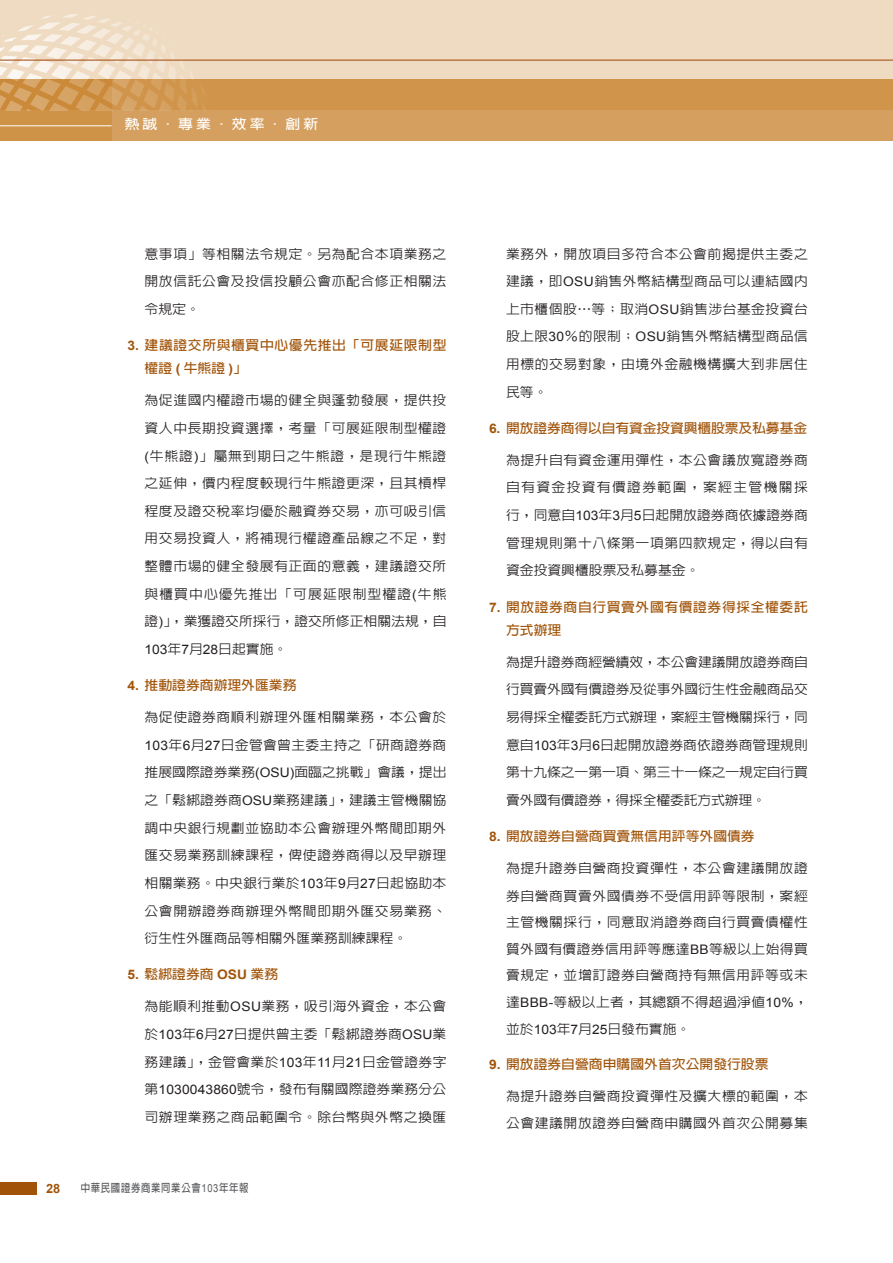
<style>
.page{position:relative;width:893px;height:1263px;background:#fff}
.page>*{position:absolute;margin:0;border:0;box-sizing:border-box;transform-origin:0 0}
.t1{font:700 13.35px "AR Hei B5";letter-spacing:.2em;color:#fff;scale:1.11 1}
.new內文{font:500 13.2px/27.6px "AR Hei B5";letter-spacing:.04em;color:#231f20;text-align:justify;scale:1.05 1}
._1_粗{font:700 13.2px "AR Hei B5";color:#a15409;scale:1.05 1}
._1_粗-2{font:700 13.2px/23.4px "AR Hei B5";letter-spacing:.045em;color:#a15409;scale:1.05 1}
._1_粗-3{font:700 13.2px/23.4px "AR Hei B5";letter-spacing:.04em;color:#a15409;scale:1.05 1}
.t2{font:700 12.75px "Arial";color:#a15409}
.t3{font:700 11.1px "AR Hei B5";letter-spacing:.075em;color:#57585a;scale:.84 1}
.s1{font-family:"Arial"}
.s2{font-family:"Arial";font-weight:400}
</style>
<div class="page">
<svg style="left:0;top:110px;width:893px;height:30px;background:#d49e5c"></svg>
<svg style="left:222px;top:60px;width:671px;height:50px;background:#daad75"></svg>
<svg style="left:0;top:60px;width:222px;height:50px;background:#dcb27f"></svg>
<div style="left:0;top:0;width:893px;height:60px;background:#efdbc2"></div>
<hr style="left:0;top:125px;width:112px;height:1px;background:#fff">
<div style="left:0;top:1182px;width:36px;height:12px;background:#a15409"></div>
<p class="t1" style="left:125px;top:117px;width:176px">熱誠．專業．效率．創新</p>
<p class="new內文" style="left:145px;top:240px;width:289px">意事項」等相關法令規定。另為配合本項業務之開放信託公會及投信投顧公會亦配合修正相關法令規定。</p>
<p class="_1_粗-2" style="left:145px;top:333px;width:289px;text-indent:-17px"><span class="s1">3.</span> 建議證交所與櫃買中心優先推出「可展延限制型權證 <span class="s1">(</span> 牛熊證 <span class="s1">)</span>」</p>
<p class="new內文" style="left:145px;top:386px;width:289px">為促進國內權證市場的健全與蓬勃發展，提供投資人中長期投資選擇，考量「可展延限制型權證<span class="s2">(</span>牛熊證<span class="s2">)</span>」屬無到期日之牛熊證，是現行牛熊證之延伸，價內程度較現行牛熊證更深，且其槓桿程度及證交稅率均優於融資券交易，亦可吸引信用交易投資人，將補現行權證產品線之不足，對整體市場的健全發展有正面的意義，建議證交所與櫃買中心優先推出「可展延限制型權證<span class="s2">(</span>牛熊證<span class="s2">)</span>」，業獲證交所採行，證交所修正相關法規，自<span class="s2">103</span>年<span class="s2">7</span>月<span class="s2">28</span>日起實施。</p>
<p class="_1_粗" style="left:128px;top:678px;width:162px"><span class="s1">4.</span> 推動證券商辦理外匯業務</p>
<p class="new內文" style="left:145px;top:703px;width:289px">為促使證券商順利辦理外匯相關業務，本公會於<span class="s2">103</span>年<span class="s2">6</span>月<span class="s2">27</span>日金管會曾主委主持之「研商證券商推展國際證券業務<span class="s2">(OSU)</span>面臨之挑戰」會議，提出之「鬆綁證券商<span class="s2">OSU</span>業務建議」，建議主管機關協調中央銀行規劃並協助本公會辦理外幣間即期外匯交易業務訓練課程，俾使證券商得以及早辦理相關業務。中央銀行業於<span class="s2">103</span>年<span class="s2">9</span>月<span class="s2">27</span>日起協助本公會開辦證券商辦理外幣間即期外匯交易業務、衍生性外匯商品等相關外匯業務訓練課程。</p>
<p class="_1_粗" style="left:128px;top:968px;width:145px"><span class="s1">5.</span> 鬆綁證券商 <span class="s1">OSU</span> 業務</p>
<p class="new內文" style="left:145px;top:992px;width:289px">為能順利推動<span class="s2">OSU</span>業務，吸引海外資金，本公會於<span class="s2">103</span>年<span class="s2">6</span>月<span class="s2">27</span>日提供曾主委「鬆綁證券商<span class="s2">OSU</span>業務建議」，金管會業於<span class="s2">103</span>年<span class="s2">11</span>月<span class="s2">21</span>日金管證券字第<span class="s2">1030043860</span>號令，發布有關國際證券業務分公司辦理業務之商品範圍令。除台幣與外幣之換匯</p>
<p class="t2" style="left:46px;top:1180px;width:16px">28</p>
<p class="t3" style="left:81px;top:1182px;width:201px">中華民國證券商業同業公會<span class="s2">103</span>年年報</p>
<p class="new內文" style="left:506px;top:240px;width:289px">業務外，開放項目多符合本公會前揭提供主委之建議，即<span class="s2">OSU</span>銷售外幣結構型商品可以連結國內上市櫃個股⋯等；取消<span class="s2">OSU</span>銷售涉台基金投資台股上限<span class="s2">30</span>％的限制；<span class="s2">OSU</span>銷售外幣結構型商品信用標的交易對象，由境外金融機構擴大到非居住民等。</p>
<p class="_1_粗" style="left:489px;top:421px;width:304px"><span class="s1">6.</span> 開放證券商得以自有資金投資興櫃股票及私募基金</p>
<p class="new內文" style="left:506px;top:446px;width:289px">為提升自有資金運用彈性，本公會議放寬證券商自有資金投資有價證券範圍，案經主管機關採行，同意自<span class="s2">103</span>年<span class="s2">3</span>月<span class="s2">5</span>日起開放證券商依據證券商管理規則第十八條第一項第四款規定，得以自有資金投資興櫃股票及私募基金。</p>
<p class="_1_粗-3" style="left:506px;top:595px;width:289px;text-indent:-17px"><span class="s1">7.</span> 開放證券商自行買賣外國有價證券得採全權委託方式辦理</p>
<p class="new內文" style="left:506px;top:648px;width:289px">為提升證券商經營績效，本公會建議開放證券商自行買賣外國有價證券及從事外國衍生性金融商品交易得採全權委託方式辦理，案經主管機關採行，同意自<span class="s2">103</span>年<span class="s2">3</span>月<span class="s2">6</span>日起開放證券商依證券商管理規則第十九條之一第一項、第三十一條之一規定自行買賣外國有價證券，得採全權委託方式辦理。</p>
<p class="_1_粗" style="left:489px;top:829px;width:255px"><span class="s1">8.</span> 開放證券自營商買賣無信用評等外國債券</p>
<p class="new內文" style="left:506px;top:855px;width:289px;line-height:26.7px">為提升證券自營商投資彈性，本公會建議開放證券自營商買賣外國債券不受信用評等限制，案經主管機關採行，同意取消證券商自行買賣債權性質外國有價證券信用評等應達<span class="s2">BB</span>等級以上始得買賣規定，並增訂證券自營商持有無信用評等或未達<span class="s2">BBB-</span>等級以上者，其總額不得超過淨值<span class="s2">10%</span>，並於<span class="s2">103</span>年<span class="s2">7</span>月<span class="s2">25</span>日發布實施。</p>
<p class="_1_粗" style="left:489px;top:1057px;width:268px"><span class="s1">9.</span> 開放證券自營商申購國外首次公開發行股票</p>
<p class="new內文" style="left:506px;top:1082px;width:289px">為提升證券自營商投資彈性及擴大標的範圍，本公會建議開放證券自營商申購國外首次公開募集</p>
</div>
